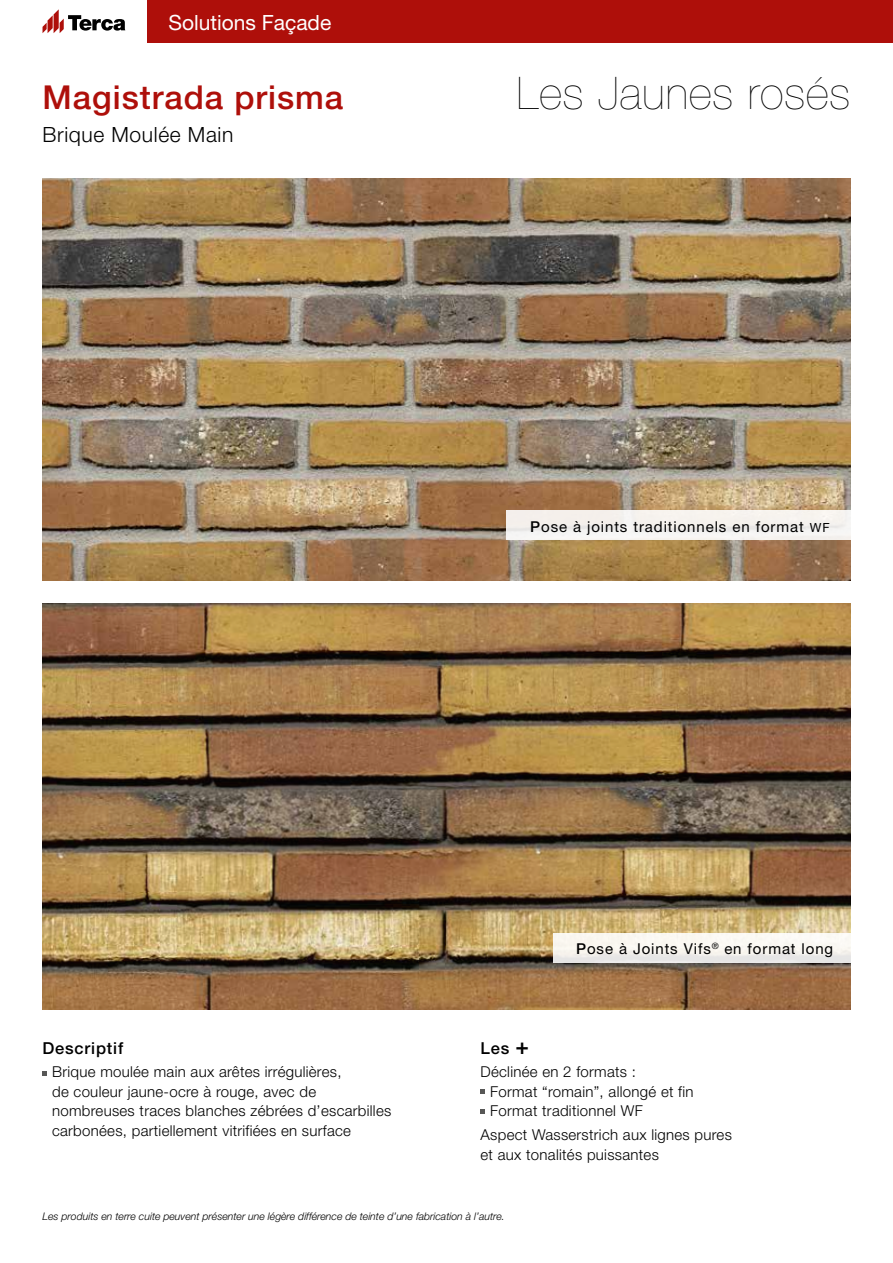
<style>
.page{position:relative;width:893px;height:1263px;background:#fff}
.page>*{position:absolute;margin:0;border:0;box-sizing:border-box;transform-origin:0 0}
.t1{font:200 45px "Helvetica Neue LT Std";letter-spacing:.02em;color:#000}
.t2{font:500 33px "Helvetica Neue LT Std";letter-spacing:.03em;color:#ae0f0a}
.t3{font:300 21px "Helvetica Neue LT Std";letter-spacing:.03em;color:#000}
.t4{font:21px "Helvetica Neue LT Std";color:#fff}
.t5{font:500 16.5px "Helvetica Neue LT Std";letter-spacing:.05em;color:#000}
.t6{font:300 15px/19.5px "Helvetica Neue LT Std";letter-spacing:.02em;color:#000}
.t7{font:15px "Helvetica Neue LT Std";letter-spacing:.06em;color:#000}
.t8{font:italic 300 10.5px "Helvetica Neue LT Std";color:#000}
.s1{font-weight:500}
.s2{font-size:12.6px}
.s3{font-size:22.5px}
</style>
<div class="page">
<div style="left:147px;top:0;width:746px;height:43px;background:#ae0f0a"></div>
<svg style="left:43px;top:9px;width:82px;height:24px"></svg>
<img style="left:43px;top:179px;width:807px;height:401px">
<img style="left:43px;top:604px;width:807px;height:406px">
<div style="left:507px;top:510px;width:346px;height:30px;background:#f5f2ee"></div>
<div style="left:553px;top:933px;width:300px;height:30px;background:linear-gradient(to bottom,#fffef7,#e9e8e7)"></div>
<svg style="left:43px;top:1071px;width:4px;height:5px"></svg>
<svg style="left:480px;top:1089px;width:5px;height:5px"></svg>
<svg style="left:480px;top:1109px;width:5px;height:4px"></svg>
<h3 class="t4" style="left:168px;top:10px;width:164px">Solutions Façade</h3>
<h2 class="t2" style="left:43px;top:77px;width:302px">Magistrada prisma</h2>
<h3 class="t3" style="left:43px;top:121px;width:192px">Brique Moulée Main</h3>
<h1 class="t1" style="left:517px;top:67px;width:335px">Les Jaunes rosés</h1>
<p class="t7" style="left:530px;top:517px;width:301px"><span class="s1">P</span>ose à joints traditionnels en format <span class="s2">wf</span></p>
<p class="t5" style="left:43px;top:1038px;width:82px">Descriptif</p>
<p class="t6" style="left:52px;top:1062px;width:341px">Brique moulée main aux arêtes irrégulières,<br>de couleur jaune-ocre à rouge, avec de nombreuses traces blanches zébrées d’escarbilles carbonées, partiellement vitrifiées en surface</p>
<p class="t7" style="left:576px;top:939px;width:259px"><span class="s1">P</span>ose à Joints Vifs<sup>®</sup> en format long</p>
<p class="t5" style="left:480px;top:1038px;width:50px">Les <span class="s3">+</span></p>
<p class="t6" style="left:490px;top:1062px;width:205px;text-indent:-10px">Déclinée en 2 formats :<br>Format “romain”, allongé et fin<br>Format traditionnel WF</p>
<p class="t6" style="left:480px;top:1125px;width:253px">Aspect Wasserstrich aux lignes pures et aux tonalités puissantes</p>
<p class="t8" style="left:43px;top:1210px;width:464px">Les produits en terre cuite peuvent présenter une légère différence de teinte d’une fabrication à l’autre.</p>
</div>
